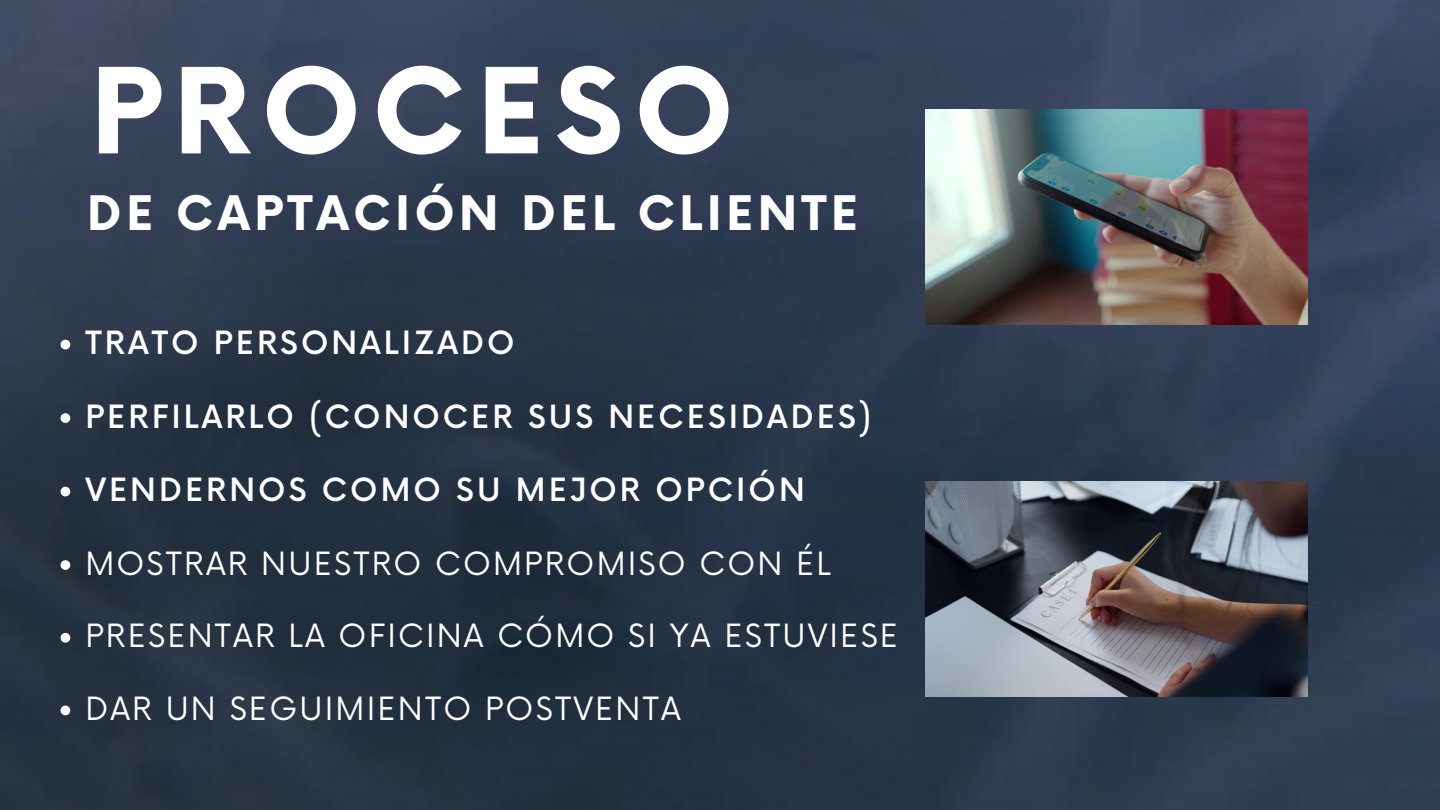
<style>
.page{position:relative;width:1440px;height:810px;background:#fff}
.page>*{position:absolute;margin:0;border:0;box-sizing:border-box;transform-origin:0 0}
.t1{font:700 115.4px "Now";letter-spacing:.095em;color:#fff}
.t2{font:700 46.4px "Now";letter-spacing:.095em;color:#fff}
.t3{font:31.2px "Now";letter-spacing:.07em;color:#fff}
.t4{font:500 31.2px "Now";letter-spacing:.095em;color:#fff}
</style>
<div class="page">
<img style="left:0;top:0;width:1440px;height:810px">
<img style="left:926px;top:109px;width:381px;height:215px">
<img style="left:926px;top:481px;width:381px;height:216px">
<svg style="left:61px;top:340px;width:9px;height:9px"></svg>
<svg style="left:61px;top:413px;width:9px;height:10px"></svg>
<svg style="left:61px;top:487px;width:9px;height:9px"></svg>
<svg style="left:61px;top:560px;width:9px;height:10px"></svg>
<svg style="left:61px;top:633px;width:9px;height:10px"></svg>
<svg style="left:61px;top:706px;width:9px;height:9px"></svg>
<h1 class="t1" style="left:90px;top:50px;width:645px">PROCESO</h1>
<h2 class="t2" style="left:87px;top:188px;width:772px">DE CAPTACIÓN DEL CLIENTE</h2>
<p class="t4" style="left:85px;top:326px;width:431px">TRATO PERSONALIZADO</p>
<p class="t4" style="left:85px;top:400px;width:788px">PERFILARLO (CONOCER SUS NECESIDADES)</p>
<p class="t4" style="left:85px;top:473px;width:721px">VENDERNOS COMO SU MEJOR OPCIÓN</p>
<p class="t3" style="left:85px;top:546px;width:747px">MOSTRAR NUESTRO COMPROMISO CON ÉL</p>
<p class="t3" style="left:85px;top:619px;width:814px">PRESENTAR LA OFICINA CÓMO SI YA ESTUVIESE</p>
<p class="t3" style="left:85px;top:691px;width:597px">DAR UN SEGUIMIENTO POSTVENTA</p>
</div>
